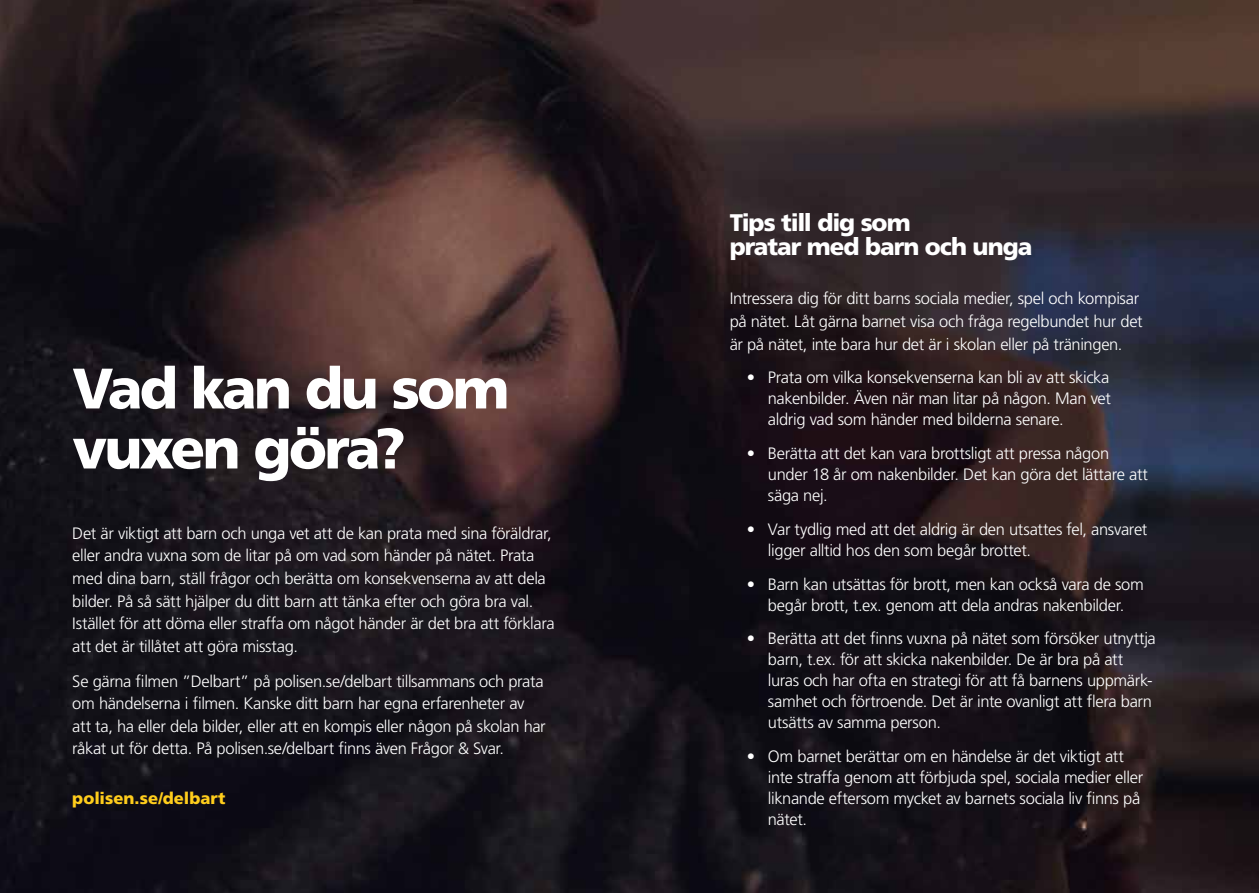
<style>
.page{position:relative;width:1259px;height:893px;background:#fff}
.page>*{position:absolute;margin:0;border:0;box-sizing:border-box;transform-origin:0 0}
.t1{font:900 57px/60px "Frutiger LT Std";letter-spacing:-.05em;color:#fff}
.t2{font:900 24px/24px "Frutiger LT Std";letter-spacing:-.04em;color:#fff}
.t3{font:300 16.5px/21px "Frutiger LT Std";letter-spacing:-.02em;color:#fff}
.t4{font:900 16.5px "Frutiger LT Std";color:#ffcd1c}
</style>
<div class="page">
<img style="left:0;top:0;width:1259px;height:893px">
<h1 class="t1" style="left:72px;top:358px;width:439px">Vad kan du som vuxen göra?</h1>
<p class="t3" style="left:72px;top:522px;width:484px;line-height:22.5px">Det är viktigt att barn och unga vet att de kan prata med sina föräldrar, eller andra vuxna som de litar på om vad som händer på nätet. Prata med dina barn, ställ frågor och berätta om konsekvenserna av att dela bilder. På så sätt hjälper du ditt barn att tänka efter och göra bra val.<br>Istället för att döma eller straffa om något händer är det bra att förklara att det är tillåtet att göra misstag.</p>
<p class="t3" style="left:72px;top:670px;width:475px;line-height:22.5px">Se gärna filmen ”Delbart” på polisen.se/delbart tillsammans och prata om händelserna i filmen. Kanske ditt barn har egna erfarenheter av att ta, ha eller dela bilder, eller att en kompis eller någon på skolan har råkat ut för detta. På polisen.se/delbart finns även Frågor &amp; Svar.</p>
<p class="t4" style="left:72px;top:788px;width:155px">polisen.se/delbart</p>
<h2 class="t2" style="left:729px;top:210px;width:304px">Tips till dig som<br>pratar med barn och unga</h2>
<p class="t3" style="left:729px;top:288px;width:415px;line-height:22.5px">Intressera dig för ditt barns sociala medier, spel och kompisar på nätet. Låt gärna barnet visa och fråga regelbundet hur det är på nätet, inte bara hur det är i skolan eller på träningen.</p>
<p class="t3" style="left:768px;top:367px;width:344px;text-align:justify;text-indent:-21px">• Prata om vilka konsekvenserna kan bli av att skicka nakenbilder. Även när man litar på någon. Man vet aldrig vad som händer med bilderna senare.</p>
<p class="t3" style="left:768px;top:443px;width:382px;text-indent:-21px">• Berätta att det kan vara brottsligt att pressa någon under 18 år om nakenbilder. Det kan göra det lättare att säga nej.</p>
<p class="t3" style="left:768px;top:519px;width:381px;text-indent:-21px">• Var tydlig med att det aldrig är den utsattes fel, ansvaret ligger alltid hos den som begår brottet.</p>
<p class="t3" style="left:746px;top:574px;width:399px;text-align:center">• Barn kan utsättas för brott, men kan också vara de som begår brott, t.ex. genom att dela andras nakenbilder.</p>
<p class="t3" style="left:768px;top:628px;width:389px;text-indent:-21px">• Berätta att det finns vuxna på nätet som försöker utnyttja barn, t.ex. för att skicka nakenbilder. De är bra på att luras och har ofta en strategi för att få barnens uppmärk&shy;samhet och förtroende. Det är inte ovanligt att flera barn utsätts av samma person.</p>
<p class="t3" style="left:768px;top:746px;width:377px;text-indent:-21px">• Om barnet berättar om en händelse är det viktigt att inte straffa genom att förbjuda spel, sociala medier eller liknande eftersom mycket av barnets sociala liv finns på nätet.</p>
</div>
